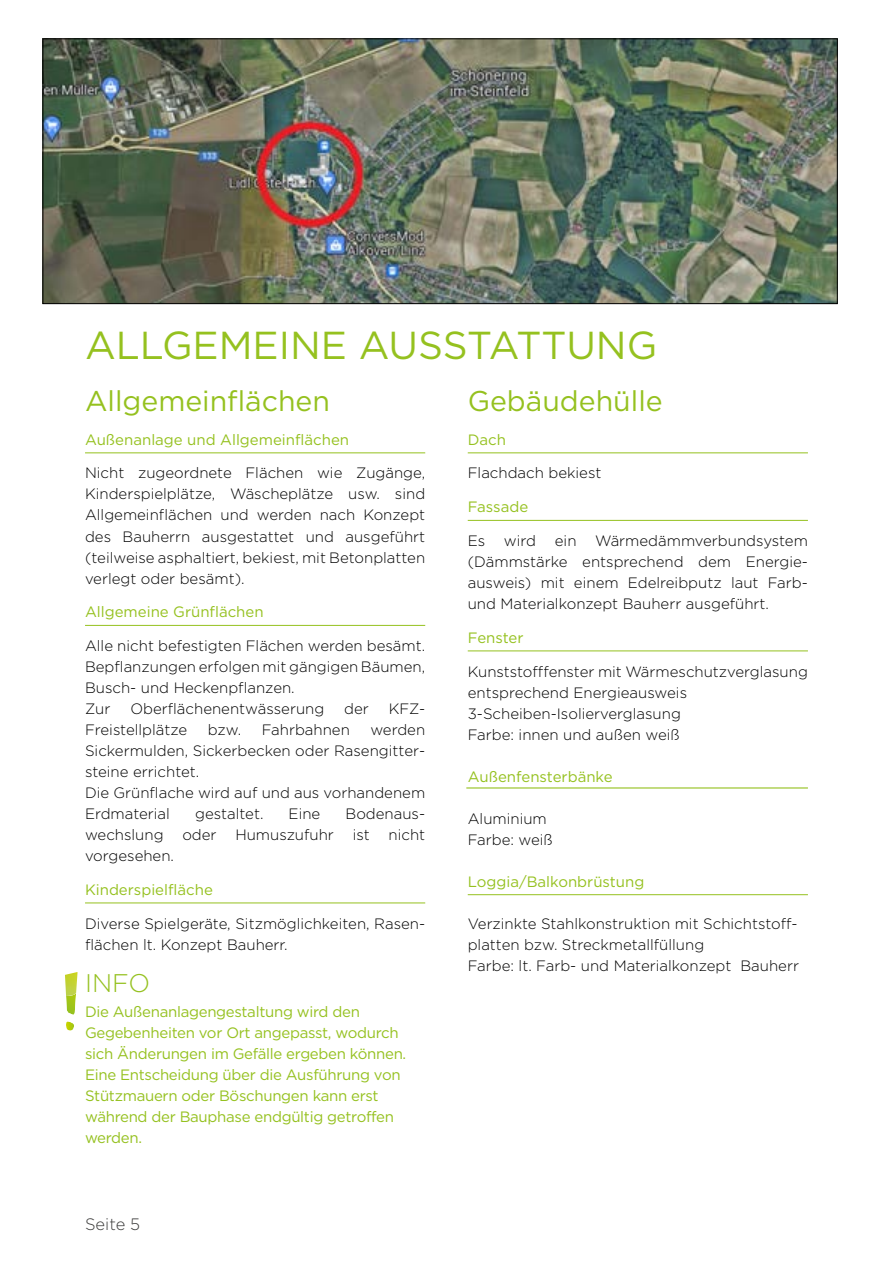
<style>
.page{position:relative;width:893px;height:1263px;background:#fff}
.page>*{position:absolute;margin:0;border:0;box-sizing:border-box;transform-origin:0 0}
.t1{font:39px "Gotham";color:#95c11f}
.t2{font:28.5px "Gotham";color:#95c11f}
.t3{font:300 25.5px "Gotham";color:#95c11f}
.t4{font:300 16.5px "Gotham";color:#3c3c3b}
.t5{font:300 15px/21px "Gotham";color:#000}
.t6{font:15px/21px "Gotham";letter-spacing:-.02em;color:#95c11f}
.t7{font:15px "Gotham";color:#95c11f}
</style>
<div class="page">
<hr style="left:85px;top:452px;width:340px;height:1px;background:#95c11f">
<hr style="left:85px;top:625px;width:340px;height:1px;background:#95c11f">
<hr style="left:85px;top:902px;width:340px;height:1px;background:#95c11f">
<hr style="left:468px;top:452px;width:340px;height:1px;background:#95c11f">
<hr style="left:468px;top:520px;width:340px;height:1px;background:#95c11f">
<hr style="left:468px;top:650px;width:340px;height:1px;background:#95c11f">
<hr style="left:468px;top:894px;width:340px;height:1px;background:#95c11f">
<svg style="left:66px;top:996px;width:10px;height:19px"></svg>
<img style="left:65px;top:972px;width:12px;height:24px">
<svg style="left:66px;top:1021px;width:8px;height:10px"></svg>
<img style="left:45px;top:40px;width:791px;height:262px">
<hr style="left:466px;top:787px;width:342px;height:1px;background:#95c11f">
<h1 class="t1" style="left:85px;top:325px;width:574px">ALLGEMEINE AUSSTATTUNG</h1>
<h2 class="t2" style="left:85px;top:386px;width:246px">Allgemeinflächen</h2>
<p class="t7" style="left:85px;top:432px;width:266px">Außenanlage und Allgemeinflächen</p>
<p class="t5" style="left:85px;top:463px;width:342px;text-align:justify">Nicht zugeordnete Flächen wie Zugänge, Kinderspielplätze, Wäscheplätze usw. sind Allgemeinflächen und werden nach Konzept des Bauherrn ausgestattet und ausgeführt (teilweise asphaltiert, bekiest, mit Betonplatten verlegt oder besämt).</p>
<p class="t7" style="left:85px;top:604px;width:180px">Allgemeine Grünflächen</p>
<p class="t5" style="left:85px;top:636px;width:342px">Alle nicht befestigten Flächen werden besämt.<br>Bepflanzungen erfolgen mit gängigen Bäumen,<br>Busch- und Heckenpflanzen.<br>Zur</p>
<p class="t5" style="left:130px;top:699px;width:195px">Oberflächenentwässerung</p>
<p class="t5" style="left:344px;top:699px;width:26px">der</p>
<p class="t5" style="left:389px;top:699px;width:38px">KFZ-</p>
<p class="t5" style="left:85px;top:720px;width:104px">Freistellplätze</p>
<p class="t5" style="left:208px;top:720px;width:35px">bzw.</p>
<p class="t5" style="left:262px;top:720px;width:90px">Fahrbahnen</p>
<p class="t5" style="left:85px;top:720px;width:342px;text-indent:285px">werden<br>Sickermulden, Sickerbecken oder Rasengitter&shy;steine errichtet.<br>Die Grünflache wird auf und aus vorhandenem<br>Erdmaterial</p>
<p class="t5" style="left:195px;top:804px;width:70px">gestaltet.</p>
<p class="t5" style="left:289px;top:804px;width:33px">Eine</p>
<p class="t5" style="left:346px;top:804px;width:81px">Bodenaus-</p>
<p class="t5" style="left:85px;top:825px;width:80px">wechslung</p>
<p class="t5" style="left:182px;top:825px;width:36px">oder</p>
<p class="t5" style="left:235px;top:825px;width:100px">Humuszufuhr</p>
<p class="t5" style="left:353px;top:825px;width:19px">ist</p>
<p class="t5" style="left:389px;top:825px;width:38px">nicht</p>
<p class="t5" style="left:85px;top:846px;width:90px">vorgesehen.</p>
<p class="t7" style="left:85px;top:882px;width:129px">Kinderspielfläche</p>
<p class="t5" style="left:85px;top:913px;width:342px">Diverse Spielgeräte, Sitzmöglichkeiten, Rasen&shy;flächen lt. Konzept Bauherr.</p>
<h3 class="t3" style="left:85px;top:970px;width:67px">INFO</h3>
<p class="t6" style="left:85px;top:1001px;width:323px">Die Außenanlagengestaltung wird den Gegebenheiten vor Ort angepasst, wodurch sich Änderungen im Gefälle ergeben können.<br>Eine Entscheidung über die Ausführung von Stützmauern oder Böschungen kann erst während der Bauphase endgültig getroffen werden.</p>
<p class="t4" style="left:85px;top:1216px;width:57px">Seite 5</p>
<h2 class="t2" style="left:468px;top:386px;width:196px">Gebäudehülle</h2>
<p class="t6" style="left:468px;top:429px;width:40px">Dach</p>
<p class="t5" style="left:468px;top:463px;width:135px">Flachdach bekiest</p>
<p class="t7" style="left:468px;top:499px;width:62px">Fassade</p>
<p class="t5" style="left:468px;top:531px;width:342px;text-align:justify">Es wird ein Wärmedämmverbundsystem (Dämmstärke entsprechend dem Energie&shy;ausweis) mit einem Edelreibputz laut Farb&shy;und Materialkonzept Bauherr ausgeführt.</p>
<p class="t6" style="left:468px;top:627px;width:57px">Fenster</p>
<p class="t5" style="left:468px;top:661px;width:342px">Kunststofffenster mit Wärmeschutzverglasung entsprechend Energieausweis 3-Scheiben-Isolierverglasung<br>Farbe: innen und außen weiß</p>
<p class="t7" style="left:468px;top:768px;width:146px">Außenfensterbänke</p>
<p class="t5" style="left:468px;top:808px;width:87px">Aluminium<br>Farbe: weiß</p>
<p class="t7" style="left:468px;top:873px;width:178px">Loggia/Balkonbrüstung</p>
<p class="t5" style="left:468px;top:913px;width:333px">Verzinkte Stahlkonstruktion mit Schicht stoff&shy;platten bzw. Streckmetallfüllung<br>Farbe: lt. Farb- und Materialkonzept Bauherr</p>
</div>
